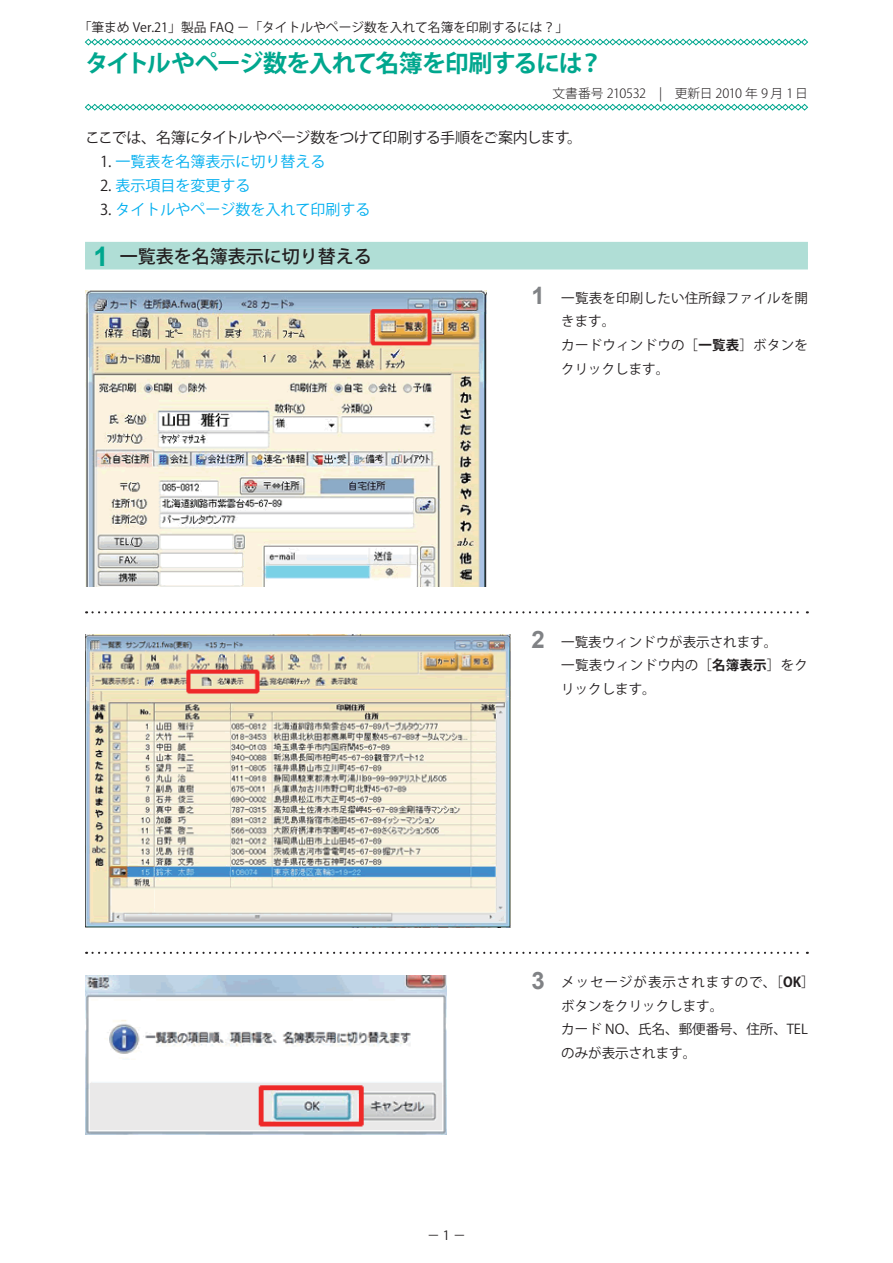
<style>
.page{position:relative;width:893px;height:1263px;background:#fff}
.page>*{position:absolute;margin:0;border:0;box-sizing:border-box;transform-origin:0 0}
.Q_タイトル_p_qtxt{font:700 24px "Koz Go Pro";letter-spacing:-.045em;color:#00a78e}
.セクション_帯見出し_h3_number{font:500 18px "Koz Go Pro";color:#231f20}
.A_No箇条書き_本文_li{font:15px "Koz Go Pro";color:#00aeef}
.A_本文_p{font:15px "Koz Go Pro";letter-spacing:-.04em;color:#231f20}
.セクション_本文_p{font:13.5px/23.7px "Koz Go Pro";color:#231f20}
.セクション_番号付本文_p{font:13.5px/23.7px "Koz Go Pro";letter-spacing:.015em;color:#231f20}
.セクション_番号付本文_p-2{font:13.5px/23.7px "Koz Go Pro";letter-spacing:.07em;color:#231f20}
._00-ヘッダー{font:12.75px "Koz Go Pro";color:#231f20}
.Q_文書番号_p_faqID{font:300 12.75px "Koz Go Pro";letter-spacing:-.025em;color:#231f20}
.s1{color:#231f20}
.s2{font-family:"Arial";font-weight:700;font-size:27px;color:#00a78e}
.s3{font-family:"Arial";font-weight:700;font-size:24px;color:#808285}
.s4{font-weight:700}
</style>
<div class="page">
<svg style="left:85px;top:38px;width:723px;height:8px"></svg>
<svg style="left:85px;top:104px;width:723px;height:7px"></svg>
<div style="left:85px;top:242px;width:723px;height:17px;background:#b0ded6"></div>
<div style="left:85px;top:252px;width:723px;height:17px;background:#b0ded6"></div>
<svg style="left:86px;top:611px;width:722px;height:2px"></svg>
<svg style="left:86px;top:952px;width:722px;height:2px"></svg>
<img style="left:85px;top:291px;width:401px;height:296px">
<img style="left:85px;top:635px;width:425px;height:292px">
<img style="left:85px;top:975px;width:361px;height:159px">
<p class="_00-ヘッダー" style="left:79px;top:20px;width:491px">「筆まめ Ver.21」製品 FAQ －「タイトルやページ数を入れて名簿を印刷するには？」</p>
<p class="Q_タイトル_p_qtxt" style="left:85px;top:48px;width:519px">タイトルやページ数を入れて名簿を印刷するには？</p>
<p class="Q_文書番号_p_faqID" style="left:552px;top:85px;width:257px">文書番号 210532　|　更新日 2010 年 9 月 1 日</p>
<p class="A_本文_p" style="left:85px;top:127px;width:499px">ここでは、名簿にタイトルやページ数をつけて印刷する手順をご案内します。</p>
<p class="A_No箇条書き_本文_li" style="left:100px;top:151px;width:227px"><span class="s1">1.</span> 一覧表を名簿表示に切り替える</p>
<p class="A_No箇条書き_本文_li" style="left:100px;top:175px;width:152px"><span class="s1">2.</span> 表示項目を変更する</p>
<p class="A_No箇条書き_本文_li" style="left:100px;top:199px;width:272px"><span class="s1">3.</span> タイトルやページ数を入れて印刷する</p>
<p class="セクション_帯見出し_h3_number" style="left:94px;top:245px;width:280px"><span class="s2">1</span> 一覧表を名簿表示に切り替える</p>
<p class="セクション_番号付本文_p" style="left:561px;top:286px;width:248px;text-indent:-30px"><span class="s3">1</span> 一覧表を印刷したい住所録ファイルを開きます。</p>
<p class="セクション_本文_p" style="left:561px;top:333px;width:248px">カードウィンドウの［<span class="s4">一覧表</span>］ボタンをクリックします。</p>
<p class="セクション_番号付本文_p" style="left:531px;top:630px;width:247px"><span class="s3">2</span> 一覧表ウィンドウが表示されます。</p>
<p class="セクション_本文_p" style="left:561px;top:654px;width:248px">一覧表ウィンドウ内の［<span class="s4">名簿表示</span>］をクリックします。</p>
<p class="セクション_番号付本文_p-2" style="left:561px;top:970px;width:255px;text-indent:-30px"><span class="s3">3</span> メッセージが表示されますので、［<span class="s4">OK</span>］ボタンをクリックします。</p>
<p class="セクション_本文_p" style="left:561px;top:1018px;width:248px">カード NO、氏名、郵便番号、住所、TELのみが表示されます。</p>
<p class="_00-ヘッダー" style="left:427px;top:1227px;width:40px">－1－</p>
</div>
